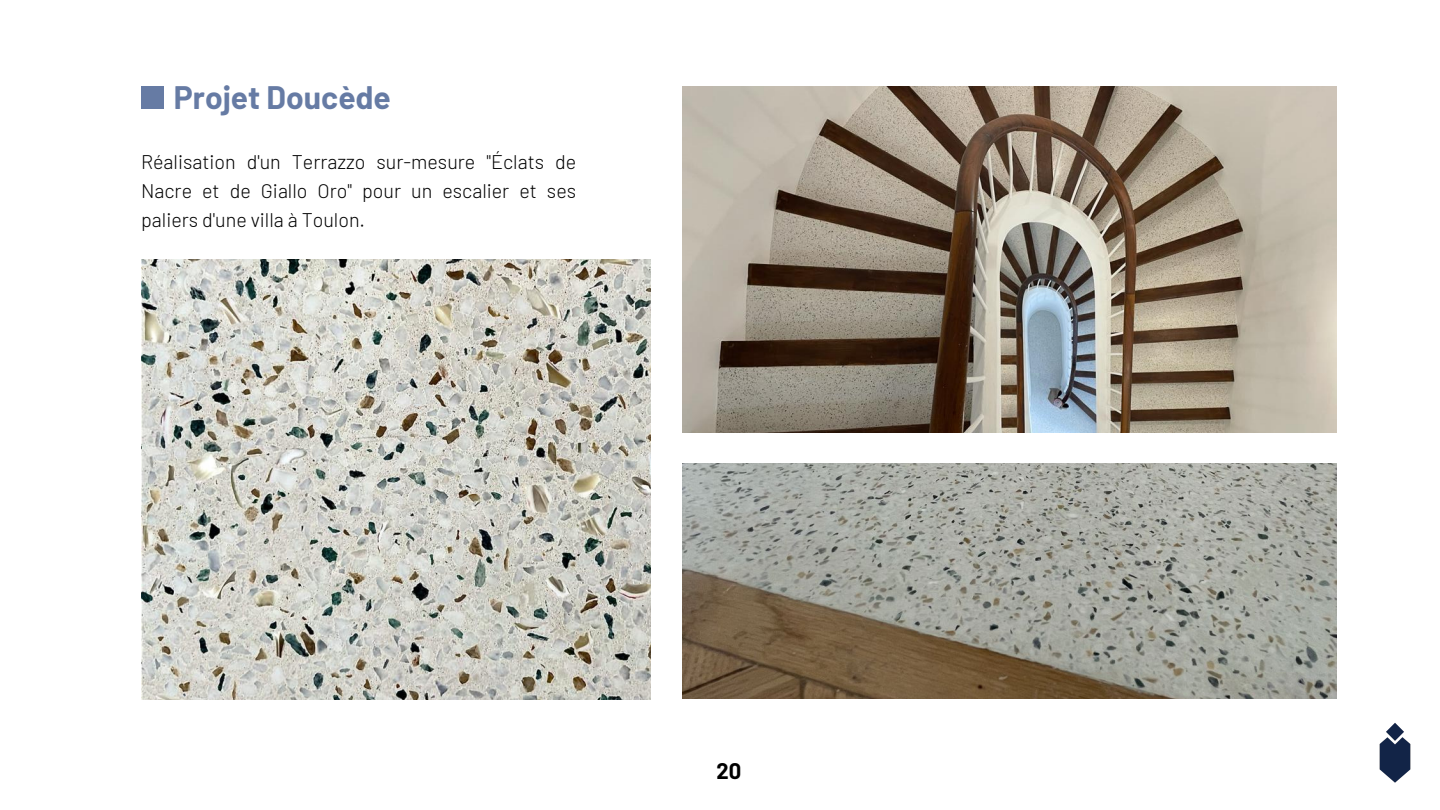
<style>
.page{position:relative;width:1440px;height:810px;background:#fff}
.page>*{position:absolute;margin:0;border:0;box-sizing:border-box;transform-origin:0 0}
.t1{font:700 31.8px "Barlow";color:#667ba4}
.t2{font:700 22px "Barlow";color:#000}
.t3{font:300 19.7px/29.2px "Barlow";color:#000;text-align:justify}
</style>
<div class="page">
<div style="left:141px;top:87px;width:22px;height:22px;background:#667ba4"></div>
<img style="left:141px;top:260px;width:509px;height:439px">
<img style="left:683px;top:463px;width:654px;height:236px">
<img style="left:683px;top:86px;width:654px;height:347px">
<img style="left:1379px;top:723px;width:32px;height:60px">
<p class="t1" style="left:174px;top:77px;width:218px">Projet Doucède</p>
<p class="t3" style="left:141px;top:146px;width:437px">Réalisation d'un Terrazzo sur-mesure "Éclats de Nacre et de Giallo Oro" pour un escalier et ses paliers d'une villa à Toulon.</p>
<p class="t2" style="left:717px;top:757px;width:26px">20</p>
</div>
